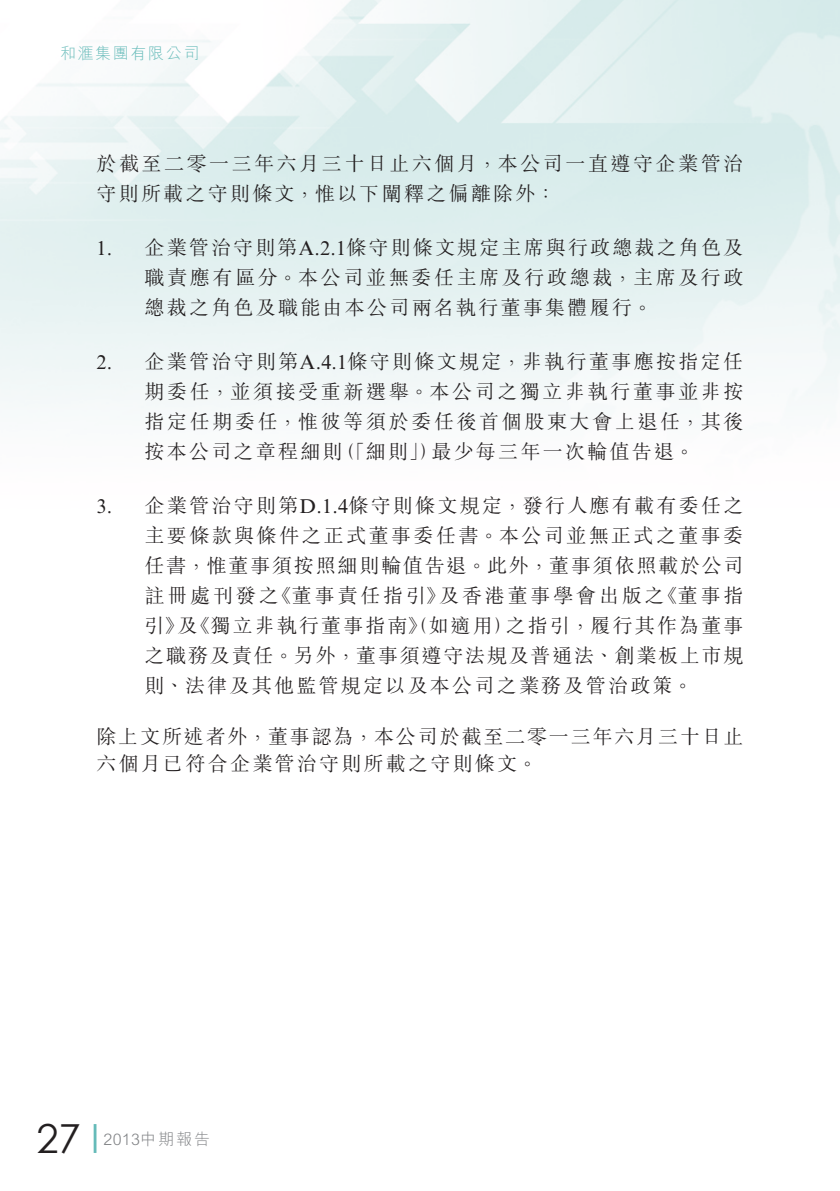
<style>
.page{position:relative;width:840px;height:1191px;background:#fff}
.page>*{position:absolute;margin:0;border:0;box-sizing:border-box;transform-origin:0 0}
.t1{font:40px "Century Gothic";color:#231f20}
._07_IN0{font:300 20px/30px "M Sung HK";letter-spacing:.115em;color:#231f20}
._11_P0{font:300 20px/30px "M Sung HK";letter-spacing:.11em;color:#231f20}
._11_P0-2{font:300 20px/27px "M Sung HK";letter-spacing:.09em;color:#231f20}
._07_IN0-2{font:300 20px "M Sung HK";letter-spacing:.14em;color:#231f20}
._07_IN0-3{font:20px "Times New Roman MT Std";color:#231f20}
.t2{font:300 16px "M Hei HK";letter-spacing:.02em;color:#808285}
.t3{font:300 16px "M Hei HK";letter-spacing:.1em;color:#66bbb9}
.s1{font-family:"Times New Roman MT Std";font-weight:400}
</style>
<div class="page">
<hr style="left:94px;top:1124px;width:2px;height:29px;background:#66bbb9">
<p class="t3" style="left:60px;top:42px;width:141px">和滙集團有限公司</p>
<p class="_11_P0" style="left:96px;top:148px;width:648px">於截至二零一三年六月三十日止六個月，本公司一直遵守企業管治守則所載之守則條文，惟以下闡釋之偏離除外：</p>
<p class="_07_IN0" style="left:144px;top:232px;width:600px">企業管治守則第<span class="s1">A.2.1</span>條守則條文規定主席與行政總裁之角色及</p>
<p class="_07_IN0-3" style="left:96px;top:237px;width:17px">1.</p>
<p class="_07_IN0-3" style="left:96px;top:351px;width:17px">2.</p>
<p class="_07_IN0-3" style="left:96px;top:495px;width:17px">3.</p>
<p class="_07_IN0" style="left:144px;top:262px;width:600px">職責應有區分。本公司並無委任主席及行政總裁，主席及行政總裁之角色及職能由本公司兩名執行董事集體履行。</p>
<p class="_07_IN0" style="left:144px;top:346px;width:600px">企業管治守則第<span class="s1">A.4.1</span>條守則條文規定，非執行董事應按指定任</p>
<p class="_07_IN0" style="left:144px;top:376px;width:600px">期委任，並須接受重新選舉。本公司之獨立非執行董事並非按</p>
<p class="_07_IN0" style="left:144px;top:406px;width:600px">指定任期委任，惟彼等須於委任後首個股東大會上退任，其後</p>
<p class="_07_IN0" style="left:431px;top:436px;width:264px">最少每三年一次輪值告退。</p>
<p class="_07_IN0" style="left:144px;top:436px;width:199px">按本公司之章程細則</p>
<p class="_07_IN0" style="left:144px;top:490px;width:600px">企業管治守則第<span class="s1">D.1.4</span>條守則條文規定，發行人應有載有委任之</p>
<p class="_07_IN0" style="left:335px;top:436px;width:105px">（「細則」）</p>
<p class="_07_IN0" style="left:144px;top:520px;width:600px;text-align:right">主要條款與條件之正式董事委任書。本公司並無正式之董事委任書，惟董事須按照細則輪值告退。此外，董事須依照載於公司《董事指</p>
<p class="_07_IN0" style="left:271px;top:580px;width:176px">《董事責任指引》</p>
<p class="_07_IN0" style="left:144px;top:580px;width:135px">註冊處刊發之</p>
<p class="_07_IN0-2" style="left:439px;top:582px;width:227px">及香港董事學會出版之</p>
<p class="_07_IN0" style="left:505px;top:610px;width:239px">之指引，履行其作為董事</p>
<p class="_07_IN0" style="left:144px;top:610px;width:370px">引》《獨立非執行董事指南》（如適用）</p>
<p class="_07_IN0" style="left:144px;top:610px;width:600px;text-indent:33px">及<br>之職務及責任。另外，董事須遵守法規及普通法、創業板上市規則、法律及其他監管規定以及本公司之業務及管治政策。</p>
<p class="_11_P0-2" style="left:96px;top:722px;width:648px">除上文所述者外，董事認為，本公司於截至二零一三年六月三十日止六個月已符合企業管治守則所載之守則條文。</p>
<h1 class="t1" style="left:36px;top:1110px;width:46px">27</h1>
<p class="t2" style="left:103px;top:1127px;width:108px">2013中期報告</p>
</div>
